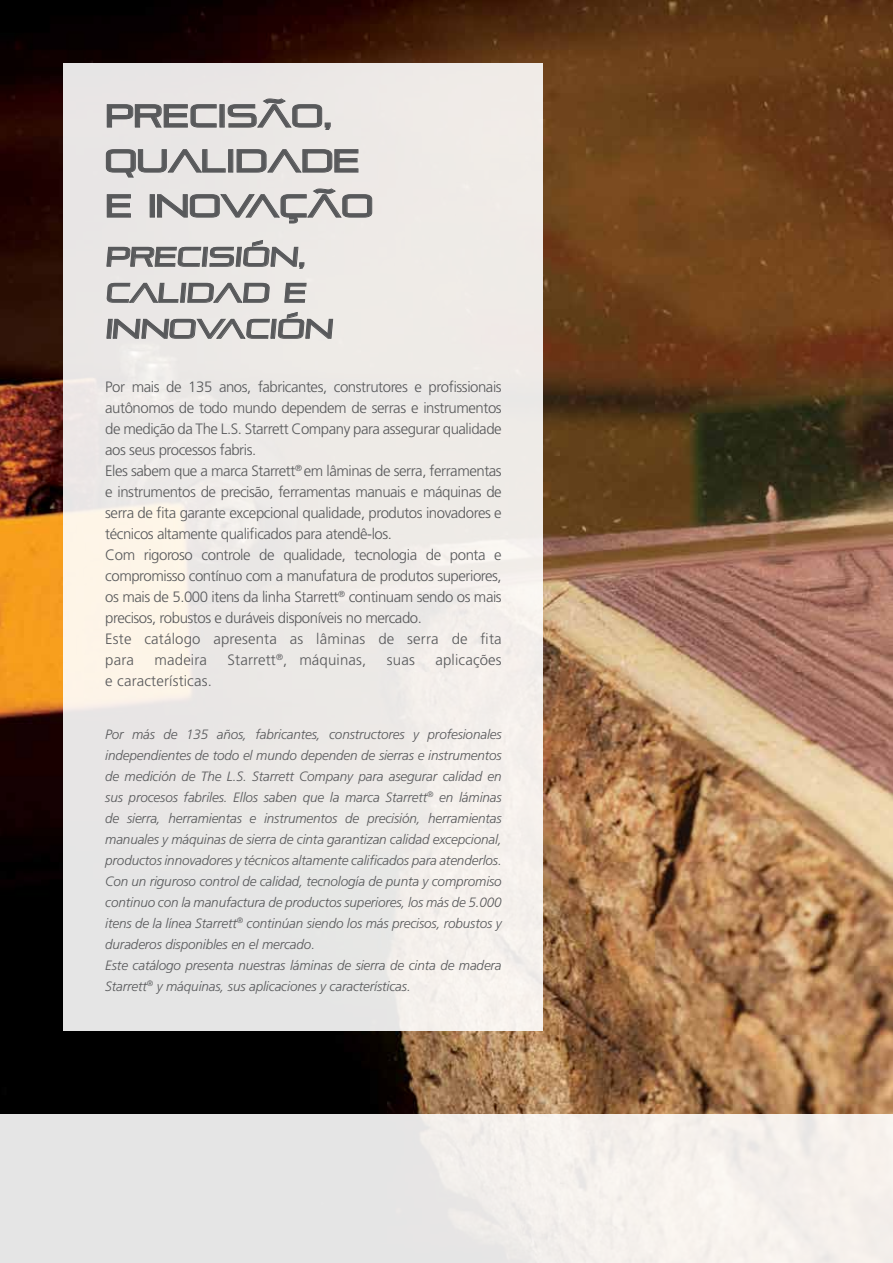
<style>
.page{position:relative;width:893px;height:1263px;background:#fff}
.page>*{position:absolute;margin:0;border:0;box-sizing:border-box;transform-origin:0 0}
.t1{font:31.95px/45px "Pirulen";color:#58595b}
.t2{font:27px/36px "Pirulen";color:#58595b}
.t3{font:300 15px/21px "Frutiger LT Std";letter-spacing:-.03em;color:#58595b}
.t4{font:300 15px "Frutiger LT Std";letter-spacing:.01em;color:#58595b}
.t5{font:italic 300 13.5px/21px "Frutiger LT Std";letter-spacing:-.01em;color:#58595b}
</style>
<div class="page">
<img style="left:0;top:0;width:893px;height:1114px">
<div style="left:0;top:1114px;width:893px;height:149px;background:linear-gradient(to right,#e1e2e3,#f9f3ee)"></div>
<svg style="left:63px;top:64px;width:479px;height:967px;background:#edeae7"></svg>
<svg style="left:107px;top:104px;width:110px;height:24px;background:#c8c6c5"></svg>
<div style="left:220px;top:104px;width:5px;height:23px;border:1px solid #58595b"></div>
<svg style="left:228px;top:98px;width:103px;height:32px;background:#d3d0cf"></svg>
<svg style="left:106px;top:149px;width:120px;height:29px;background:#d3d1d0"></svg>
<div style="left:228px;top:149px;width:5px;height:23px;border:1px solid #58595b"></div>
<svg style="left:237px;top:149px;width:122px;height:24px;background:#cccac8"></svg>
<svg style="left:107px;top:194px;width:24px;height:24px"></svg>
<div style="left:150px;top:194px;width:5px;height:23px;border:1px solid #58595b"></div>
<svg style="left:157px;top:188px;width:215px;height:36px;background:#d7d5d3"></svg>
<svg style="left:106px;top:240px;width:201px;height:63px;background:#d4d2d1"></svg>
<svg style="left:106px;top:312px;width:227px;height:27px;background:#d1cfcd"></svg>
<h1 class="t1" style="left:105px;top:92px;width:270px">PRECISÃO,<br>QUALIDADE<br>E INOVAÇÃO</h1>
<h2 class="t2" style="left:105px;top:238px;width:232px">PRECISIÓN,<br>CALIDAD E<br>INNOVACIÓN</h2>
<p class="t3" style="left:105px;top:377px;width:398px">Por mais de 135 anos, fabricantes, construtores e profissionais autônomos de todo mundo dependem de serras e instrumentos de medição da The L.S. Starrett Company para assegurar qualidade aos seus processos fabris.<br>Eles sabem que a marca Starrett<sup>®</sup> em lâminas de serra, ferramentas e instrumentos de precisão, ferramentas manuais e máquinas de serra de fita garante excepcional qualidade, produtos inovadores e técnicos altamente qualificados para atendê-los.<br>Com rigoroso controle de qualidade, tecnologia de ponta e compromisso contínuo com a manufatura de produtos superiores, os mais de 5.000 itens da linha Starrett<sup>®</sup> continuam sendo os mais precisos, robustos e duráveis disponíveis no mercado.<br>Este catálogo apresenta as lâminas de serra de fita para</p>
<p class="t4" style="left:155px;top:651px;width:54px">madeira</p>
<p class="t4" style="left:228px;top:651px;width:140px">Starrett<sup>®</sup>, máquinas,</p>
<p class="t3" style="left:387px;top:650px;width:29px">suas</p>
<p class="t4" style="left:435px;top:651px;width:68px">aplicações</p>
<p class="t4" style="left:105px;top:672px;width:108px">e características.</p>
<p class="t5" style="left:105px;top:724px;width:398px">Por más de 135 años, fabricantes, constructores y profesionales independientes de todo el mundo dependen de sierras e instrumentos de medición de The L.S. Starrett Company para asegurar calidad en sus procesos fabriles. Ellos saben que la marca Starrett<sup>®</sup> en láminas de sierra, herramientas e instrumentos de precisión, herramientas manuales y máquinas de sierra de cinta garantizan calidad excepcional, productos innovadores y técnicos altamente calificados para atenderlos.<br>Con un riguroso control de calidad, tecnología de punta y compromiso continuo con la manufactura de productos superiores, los más de 5.000 itens de la línea Starrett<sup>®</sup> continúan siendo los más precisos, robustos y duraderos disponibles en el mercado.<br>Este catálogo presenta nuestras láminas de sierra de cinta de madera Starrett<sup>®</sup> y máquinas, sus aplicaciones y características.</p>
</div>
